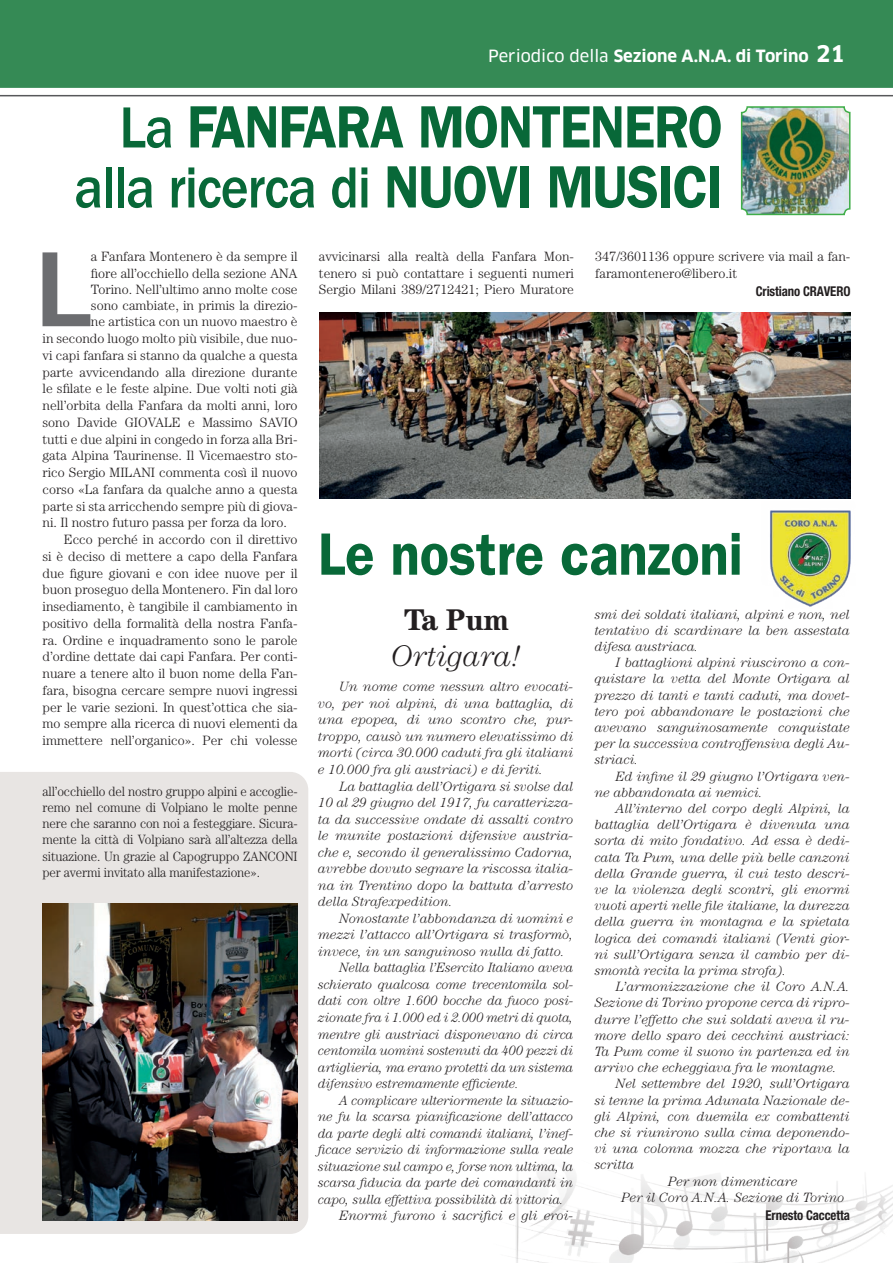
<style>
.page{position:relative;width:893px;height:1263px;background:#fff}
.page>*{position:absolute;margin:0;border:0;box-sizing:border-box;transform-origin:0 0}
.t1{font:500 110.7px "ITC Franklin Gothic Std";color:#6c6d70;scale:1.06 1}
.t2{font:600 60px/60px "ITC Franklin Gothic Std";letter-spacing:-.02em;color:#086838;text-align:right;scale:.89 1}
.t3{font:600 60px "ITC Franklin Gothic Std";color:#086838;scale:.9 1}
.t4{font:italic 300 30px "Century Std";color:#231f20}
.t5{font:700 30px "Century Std";color:#231f20}
.t6{font:700 16.5px "Clan OT";color:#fff}
.t7{font:italic 300 13.5px/16.2px "Century Std";color:#231f20;text-align:justify}
.t8{font:300 13.5px/16.2px "Century Std";color:#231f20;text-align:justify}
.t9{font:300 13.5px/16.2px "Century Std";color:#231f20;text-align:justify;scale:.95 1}
.t10{font:700 condensed 13.5px "Helvetica Neue LT Std";letter-spacing:-.01em;color:#231f20;scale:.95 1}
.s1{font-family:"Clan OT News";font-weight:400}
.s2{font-size:22.5px}
.s3{font-weight:500}
</style>
<div class="page">
<div style="left:0;top:0;width:893px;height:88px;background:#358a55"></div>
<hr style="left:0;top:95px;width:893px;height:1px;background:#57585a">
<img style="left:515px;top:1170px;width:378px;height:93px">
<div style="left:0;top:772px;width:308px;height:462px;background:#e8e5e3"></div>
<img style="left:43px;top:904px;width:255px;height:316px">
<img style="left:770px;top:492px;width:81px;height:115px">
<img style="left:319px;top:312px;width:531px;height:187px">
<img style="left:744px;top:109px;width:103px;height:103px">
<div style="left:741px;top:106px;width:109px;height:109px;border:2px solid #40ae49;border-radius:6px"></div>
<p class="t6" style="left:488px;top:46px;width:358px"><span class="s1">Periodico della</span> Sezione A.N.A. di Torino <span class="s2">21</span></p>
<h2 class="t2" style="left:74px;top:97px;width:730px"><span class="s3">La</span> FANFARA MONTENERO <span class="s3">alla ricerca di</span> NUOVI MUSICI</h2>
<h1 class="t1" style="left:34px;top:228px;width:56px">L</h1>
<p class="t8" style="left:91px;top:248px;width:208px">a Fanfara Montenero è da sempre il</p>
<p class="t8" style="left:91px;top:265px;width:208px">fiore all’occhiello della sezione ANA</p>
<p class="t8" style="left:91px;top:281px;width:208px">Torino. Nell’ultimo anno molte cose</p>
<p class="t8" style="left:91px;top:297px;width:208px">sono cambiate, in primis la direzio-</p>
<p class="t8" style="left:91px;top:313px;width:208px">ne artistica con un nuovo maestro è</p>
<p class="t8" style="left:43px;top:330px;width:257px">in secondo luogo molto più visibile, due nuo-</p>
<p class="t8" style="left:43px;top:347px;width:257px">vi capi fanfara si stanno da qualche a questa</p>
<p class="t8" style="left:43px;top:364px;width:257px">parte avvicendando alla direzione durante</p>
<p class="t8" style="left:43px;top:380px;width:257px">le sfilate e le feste alpine. Due volti noti già</p>
<p class="t8" style="left:43px;top:397px;width:257px">nell’orbita della Fanfara da molti anni, loro</p>
<p class="t8" style="left:43px;top:414px;width:257px">sono Davide GIOVALE e Massimo SAVIO</p>
<p class="t8" style="left:43px;top:431px;width:257px">tutti e due alpini in congedo in forza alla Bri-</p>
<p class="t8" style="left:43px;top:447px;width:257px">gata Alpina Taurinense. Il Vicemaestro sto-</p>
<p class="t8" style="left:43px;top:464px;width:257px">rico Sergio MILANI commenta così il nuovo</p>
<p class="t8" style="left:43px;top:481px;width:257px">corso «La fanfara da qualche anno a questa</p>
<p class="t8" style="left:43px;top:498px;width:257px">parte si sta arricchendo sempre più di giova-</p>
<p class="t8" style="left:43px;top:514px;width:246px">ni. Il nostro futuro passa per forza da loro.</p>
<p class="t8" style="left:64px;top:531px;width:235px">Ecco perché in accordo con il direttivo</p>
<p class="t8" style="left:43px;top:548px;width:257px">si è deciso di mettere a capo della Fanfara</p>
<p class="t8" style="left:43px;top:565px;width:257px">due figure giovani e con idee nuove per il</p>
<p class="t8" style="left:43px;top:581px;width:257px">buon proseguo della Montenero. Fin dal loro</p>
<p class="t8" style="left:43px;top:598px;width:257px">insediamento, è tangibile il cambiamento in</p>
<p class="t8" style="left:43px;top:615px;width:257px">positivo della formalità della nostra Fanfa-</p>
<p class="t8" style="left:43px;top:632px;width:257px">ra. Ordine e inquadramento sono le parole</p>
<p class="t8" style="left:43px;top:648px;width:257px">d’ordine dettate dai capi Fanfara. Per conti-</p>
<p class="t8" style="left:43px;top:665px;width:257px">nuare a tenere alto il buon nome della Fan-</p>
<p class="t8" style="left:43px;top:682px;width:257px">fara, bisogna cercare sempre nuovi ingressi</p>
<p class="t8" style="left:43px;top:699px;width:257px">per le varie sezioni. In quest’ottica che sia-</p>
<p class="t8" style="left:43px;top:715px;width:257px">mo sempre alla ricerca di nuovi elementi da</p>
<p class="t8" style="left:43px;top:732px;width:257px">immettere nell’organico». Per chi volesse</p>
<p class="t9" style="left:43px;top:783px;width:270px">all’occhiello del nostro gruppo alpini e accoglie&shy;remo nel comune di Volpiano le molte penne nere che saranno con noi a festeggiare. Sicura&shy;mente la città di Volpiano sarà all’altezza della situazione. Un grazie al Capogruppo ZANCONI per avermi invitato alla manifestazione».</p>
<p class="t8" style="left:319px;top:248px;width:257px">avvicinarsi alla realtà della Fanfara Mon&shy;tenero si può contattare i seguenti numeri Sergio Milani 389/2712421; Piero Muratore</p>
<p class="t8" style="left:595px;top:248px;width:257px">347/3601136 oppure scrivere via mail a fan&shy;faramontenero@libero.it</p>
<p class="t10" style="left:756px;top:283px;width:101px">Cristiano CRAVERO</p>
<h2 class="t3" style="left:318px;top:519px;width:473px">Le nostre canzoni</h2>
<h3 class="t5" style="left:404px;top:602px;width:106px">Ta Pum</h3>
<h3 class="t4" style="left:391px;top:639px;width:131px">Ortigara!</h3>
<p class="t7" style="left:318px;top:678px;width:257px;text-indent:21px">Un nome come nessun altro evocati&shy;vo, per noi alpini, di una battaglia, di una epopea, di uno scontro che, pur&shy;troppo, causò un numero elevatissimo di morti (circa 30.000 caduti fra gli italiani e 10.000 fra gli austriaci) e di feriti.</p>
<p class="t7" style="left:318px;top:778px;width:257px;text-indent:21px">La battaglia dell’Ortigara si svolse dal 10 al 29 giugno del 1917, fu caratterizza&shy;ta da successive ondate di assalti contro le munite postazioni difensive austria&shy;che e, secondo il generalissimo Cadorna, avrebbe dovuto segnare la riscossa italia&shy;na in Trentino dopo la battuta d’arresto della Strafexpedition.</p>
<p class="t7" style="left:340px;top:910px;width:235px">Nonostante l’abbondanza di uomini e</p>
<p class="t7" style="left:318px;top:926px;width:257px">mezzi l’attacco all’Ortigara si trasformò,</p>
<p class="t7" style="left:318px;top:943px;width:248px">invece, in un sanguinoso nulla di fatto.</p>
<p class="t7" style="left:340px;top:960px;width:235px">Nella battaglia l’Esercito Italiano aveva</p>
<p class="t7" style="left:318px;top:976px;width:257px">schierato qualcosa come trecentomila sol-</p>
<p class="t7" style="left:318px;top:993px;width:257px">dati con oltre 1.600 bocche da fuoco posi-</p>
<p class="t7" style="left:318px;top:1009px;width:257px">zionate fra i 1.000 ed i 2.000 metri di quota,</p>
<p class="t7" style="left:318px;top:1026px;width:257px">mentre gli austriaci disponevano di circa</p>
<p class="t7" style="left:318px;top:1042px;width:257px">centomila uomini sostenuti da 400 pezzi di</p>
<p class="t7" style="left:318px;top:1059px;width:257px">artiglieria, ma erano protetti da un sistema</p>
<p class="t7" style="left:318px;top:1075px;width:202px">difensivo estremamente efficiente.</p>
<p class="t7" style="left:340px;top:1092px;width:235px">A complicare ulteriormente la situazio-</p>
<p class="t7" style="left:318px;top:1108px;width:257px">ne fu la scarsa pianificazione dell’attacco</p>
<p class="t7" style="left:318px;top:1125px;width:257px">da parte degli alti comandi italiani, l’inef-</p>
<p class="t7" style="left:318px;top:1141px;width:257px">ficace servizio di informazione sulla reale</p>
<p class="t7" style="left:318px;top:1158px;width:257px">situazione sul campo e, forse non ultima, la</p>
<p class="t7" style="left:318px;top:1174px;width:257px">scarsa fiducia da parte dei comandanti in</p>
<p class="t7" style="left:318px;top:1191px;width:247px">capo, sulla effettiva possibilità di vittoria.</p>
<p class="t7" style="left:340px;top:1208px;width:235px">Enormi furono i sacrifici e gli eroi-</p>
<p class="t7" style="left:595px;top:606px;width:257px">smi dei soldati italiani, alpini e non, nel tentativo di scardinare la ben assestata difesa austriaca.</p>
<p class="t7" style="left:595px;top:654px;width:257px;text-indent:21px">I battaglioni alpini riuscirono a con&shy;quistare la vetta del Monte Ortigara al prezzo di tanti e tanti caduti, ma dovet&shy;tero poi abbandonare le postazioni che avevano sanguinosamente conquistate per la successiva controffensiva degli Au&shy;striaci.</p>
<p class="t7" style="left:595px;top:768px;width:257px;text-indent:21px">Ed infine il 29 giugno l’Ortigara ven&shy;ne abbandonata ai nemici.</p>
<p class="t7" style="left:595px;top:800px;width:257px;text-indent:21px">All’interno del corpo degli Alpini, la battaglia dell’Ortigara è divenuta una sorta di mito fondativo. Ad essa è dedi&shy;cata Ta Pum, una delle più belle canzoni della Grande guerra, il cui testo descri&shy;ve la violenza degli scontri, gli enormi vuoti aperti nelle file italiane, la durezza della guerra in montagna e la spietata logica dei comandi italiani (Venti gior&shy;ni sull’Ortigara senza il cambio per di&shy;smontà recita la prima strofa).</p>
<p class="t7" style="left:616px;top:978px;width:235px">L’armonizzazione che il Coro A.N.A.</p>
<p class="t7" style="left:595px;top:995px;width:257px">Sezione di Torino propone cerca di ripro-</p>
<p class="t7" style="left:595px;top:1011px;width:257px">durre l’effetto che sui soldati aveva il ru-</p>
<p class="t7" style="left:595px;top:1027px;width:257px">more dello sparo dei cecchini austriaci:</p>
<p class="t7" style="left:595px;top:1043px;width:257px">Ta Pum come il suono in partenza ed in</p>
<p class="t7" style="left:595px;top:1059px;width:244px">arrivo che echeggiava fra le montagne.</p>
<p class="t7" style="left:616px;top:1076px;width:235px">Nel settembre del 1920, sull’Ortigara</p>
<p class="t7" style="left:595px;top:1092px;width:257px">si tenne la prima Adunata Nazionale de-</p>
<p class="t7" style="left:595px;top:1108px;width:257px">gli Alpini, con duemila ex combattenti</p>
<p class="t7" style="left:595px;top:1124px;width:257px">che si riunirono sulla cima deponendo-</p>
<p class="t7" style="left:595px;top:1140px;width:257px">vi una colonna mozza che riportava la</p>
<p class="t7" style="left:595px;top:1157px;width:41px">scritta</p>
<p class="t7" style="left:668px;top:1173px;width:131px">Per non dimenticare</p>
<p class="t7" style="left:621px;top:1189px;width:225px">Per il Coro A.N.A. Sezione di Torino</p>
<p class="t10" style="left:766px;top:1207px;width:90px">Ernesto Caccetta</p>
</div>
